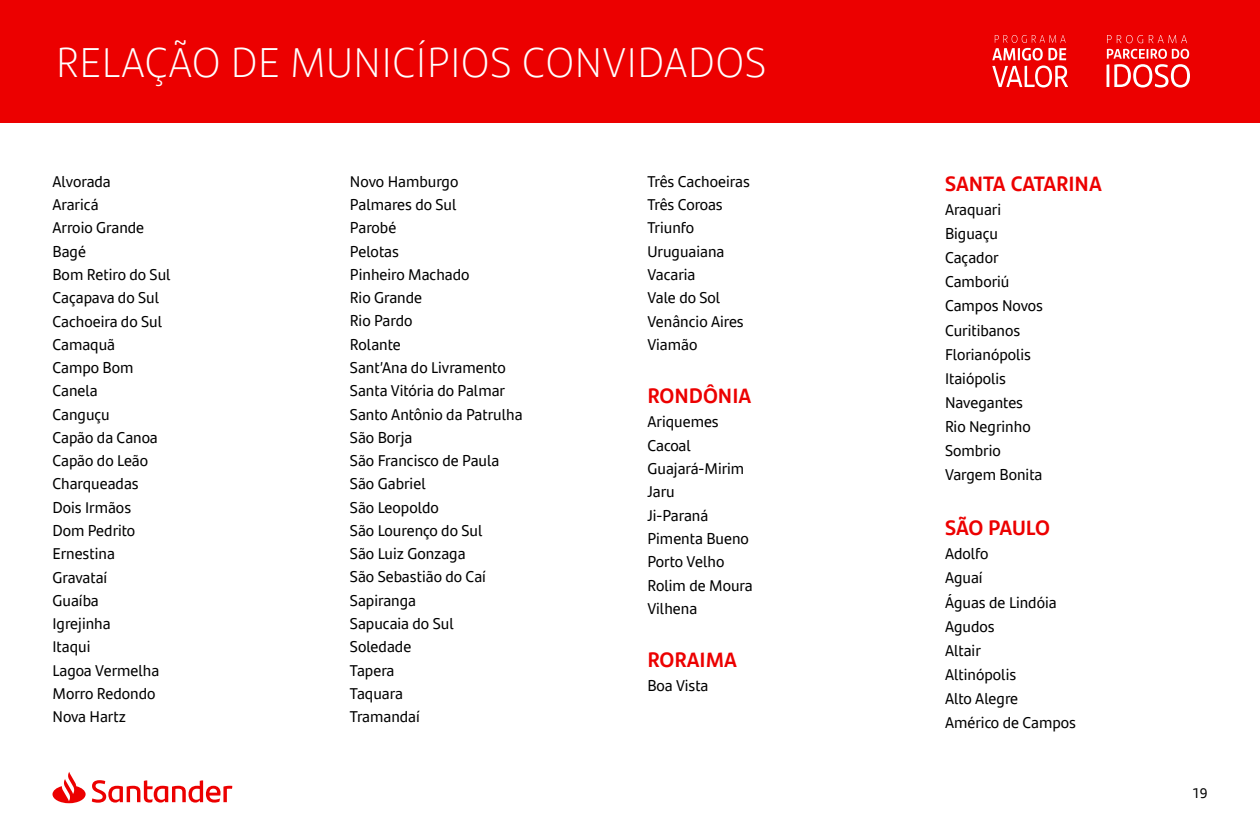
<style>
.page{position:relative;width:1260px;height:840px;background:#fff}
.page>*{position:absolute;margin:0;border:0;box-sizing:border-box;transform-origin:0 0}
.t1{font:300 42px "Santander Text";letter-spacing:.02em;color:#fff}
.t2{font:700 21px "Santander Text";color:#ec0000}
.t3{font:15.75px/23.3px "Santander Text";color:#000}
.t4{font:14px "Santander Text";color:#000}
</style>
<div class="page">
<div style="left:0;top:0;width:1260px;height:122px;background:#ec0000"></div>
<svg style="left:52px;top:772px;width:180px;height:31px"></svg>
<svg style="left:1107px;top:35px;width:36px;height:8px"></svg>
<svg style="left:1149px;top:35px;width:38px;height:8px"></svg>
<svg style="left:1107px;top:49px;width:83px;height:39px"></svg>
<svg style="left:992px;top:35px;width:76px;height:52px"></svg>
<h1 class="t1" style="left:56px;top:31px;width:712px">RELAÇÃO DE MUNICÍPIOS CONVIDADOS</h1>
<p class="t3" style="left:52px;top:169px;width:120px">Alvorada<br>Araricá<br>Arroio Grande<br>Bagé<br>Bom Retiro do Sul<br>Caçapava do Sul<br>Cachoeira do Sul<br>Camaquã<br>Campo Bom<br>Canela<br>Canguçu<br>Capão da Canoa<br>Capão do Leão<br>Charqueadas<br>Dois Irmãos<br>Dom Pedrito<br>Ernestina<br>Gravataí<br>Guaíba<br>Igrejinha<br>Itaqui<br>Lagoa Vermelha<br>Morro Redondo<br>Nova Hartz</p>
<p class="t3" style="left:647px;top:169px;width:104px">Três Cachoeiras<br>Três Coroas<br>Triunfo<br>Uruguaiana<br>Vacaria<br>Vale do Sol<br>Venâncio Aires<br>Viamão</p>
<p class="t3" style="left:350px;top:169px;width:174px">Novo Hamburgo<br>Palmares do Sul<br>Parobé<br>Pelotas<br>Pinheiro Machado<br>Rio Grande<br>Rio Pardo<br>Rolante<br>Sant’Ana do Livramento<br>Santa Vitória do Palmar<br>Santo Antônio da Patrulha<br>São Borja<br>São Francisco de Paula<br>São Gabriel<br>São Leopoldo<br>São Lourenço do Sul<br>São Luiz Gonzaga<br>São Sebastião do Caí<br>Sapiranga<br>Sapucaia do Sul<br>Soledade<br>Tapera<br>Taquara<br>Tramandaí</p>
<h2 class="t2" style="left:647px;top:379px;width:105px">RONDÔNIA</h2>
<p class="t3" style="left:647px;top:409px;width:107px">Ariquemes<br>Cacoal<br>Guajará-Mirim<br>Jaru<br>Ji-Paraná<br>Pimenta Bueno<br>Porto Velho<br>Rolim de Moura<br>Vilhena</p>
<h2 class="t2" style="left:647px;top:643px;width:91px">RORAIMA</h2>
<p class="t3" style="left:647px;top:673px;width:63px">Boa Vista</p>
<h2 class="t2" style="left:945px;top:167px;width:158px">SANTA CATARINA</h2>
<p class="t3" style="left:945px;top:197px;width:100px;line-height:24.2px">Araquari<br>Biguaçu<br>Caçador<br>Camboriú<br>Campos Novos<br>Curitibanos<br>Florianópolis<br>Itaiópolis<br>Navegantes<br>Rio Negrinho<br>Sombrio<br>Vargem Bonita</p>
<h2 class="t2" style="left:945px;top:511px;width:107px">SÃO PAULO</h2>
<p class="t3" style="left:945px;top:541px;width:133px;line-height:24.2px">Adolfo<br>Aguaí<br>Águas de Lindóia<br>Agudos<br>Altair<br>Altinópolis<br>Alto Alegre<br>Américo de Campos</p>
<p class="t4" style="left:1192px;top:783px;width:17px">19</p>
</div>
